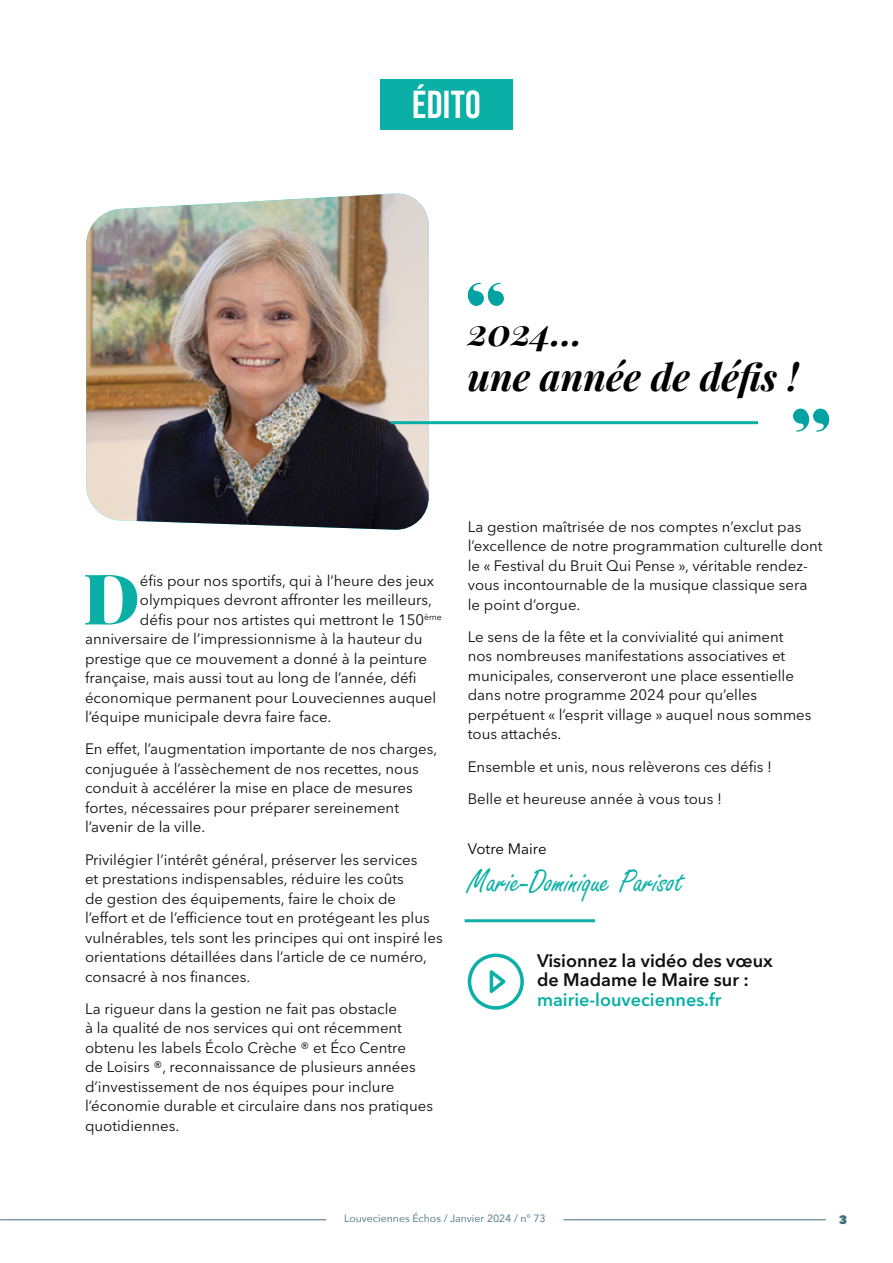
<style>
.page{position:relative;width:893px;height:1263px;background:#fff}
.page>*{position:absolute;margin:0;border:0;box-sizing:border-box;transform-origin:0 0}
.t1{font:900 70.05px "Playfair Display";color:#0ab0a5}
.t2{font:39px "Bebas Neue";letter-spacing:.01em;color:#fff}
.t3{font:italic 700 37.5px/45px "Playfair Display";color:#000}
.t4{font:34.5px "Freestyle Script";color:#0ab0a5}
.t5{font:600 18px/19.5px "Avenir Next LT Pro";color:#0f0f0f}
.t6{font:600 18px "Avenir Next LT Pro";color:#0ab0a5}
.t7{font:15px/19.5px "Avenir Next LT Pro";color:#0f0f0f}
.t8{font:15px "Avenir Next LT Pro";color:#000}
.t9{font:800 12px "Avenir Next";color:#406c7c}
.t10{font:10.5px "Avenir Next";color:#406c7c}
</style>
<div class="page">
<hr style="left:563px;top:1219px;width:263px;height:1px;background:#406c7c">
<hr style="left:0;top:1219px;width:326px;height:1px;background:#406c7c">
<svg style="left:793px;top:409px;width:36px;height:23px"></svg>
<img style="left:86px;top:193px;width:343px;height:337px">
<hr style="left:391px;top:421px;width:367px;height:3px;background:#0ab0a5">
<div style="left:380px;top:79px;width:133px;height:51px;background:#0ab0a5"></div>
<svg style="left:468px;top:283px;width:36px;height:23px"></svg>
<svg style="left:468px;top:953px;width:56px;height:57px"></svg>
<hr style="left:465px;top:919px;width:130px;height:3px;background:#0ab0a5">
<h2 class="t2" style="left:412px;top:83px;width:70px">édito</h2>
<h3 class="t3" style="left:468px;top:308px;width:332px">2024…<br>une année de défis !</h3>
<h1 class="t1" style="left:83px;top:543px;width:58px">D</h1>
<p class="t7" style="left:140px;top:570px;width:296px">éfis pour nos sportifs, qui à l’heure des jeux</p>
<p class="t7" style="left:140px;top:590px;width:294px">olympiques devront affronter les meilleurs,</p>
<p class="t7" style="left:140px;top:609px;width:304px">défis pour nos artistes qui mettront le 150<sup>ème</sup></p>
<p class="t7" style="left:85px;top:629px;width:339px">anniversaire de l’impressionnisme à la hauteur du</p>
<p class="t7" style="left:85px;top:648px;width:343px">prestige que ce mouvement a donné à la peinture</p>
<p class="t7" style="left:85px;top:668px;width:333px">française, mais aussi tout au long de l’année, défi</p>
<p class="t7" style="left:85px;top:687px;width:353px">économique permanent pour Louveciennes auquel</p>
<p class="t7" style="left:85px;top:707px;width:248px">l’équipe municipale devra faire face.</p>
<p class="t7" style="left:85px;top:739px;width:354px">En effet, l’augmentation importante de nos charges, conjuguée à l’assèchement de nos recettes, nous conduit à accélérer la mise en place de mesures fortes, nécessaires pour préparer sereinement l’avenir de la ville.</p>
<p class="t7" style="left:85px;top:849px;width:359px">Privilégier l’intérêt général, préserver les services<br>et prestations indispensables, réduire les coûts<br>de gestion des équipements, faire le choix de<br>l’effort et de l’efficience tout en protégeant les plus vulnérables, tels sont les principes qui ont inspiré les orientations détaillées dans l’article de ce numéro, consacré à nos finances.</p>
<p class="t7" style="left:85px;top:999px;width:350px">La rigueur dans la gestion ne fait pas obstacle<br>à la qualité de nos services qui ont récemment obtenu les labels Écolo Crèche ® et Éco Centre<br>de Loisirs ®, reconnaissance de plusieurs années d’investissement de nos équipes pour inclure l’économie durable et circulaire dans nos pratiques quotidiennes.</p>
<p class="t7" style="left:468px;top:516px;width:356px">La gestion maîtrisée de nos comptes n’exclut pas l’excellence de notre programmation culturelle dont le « Festival du Bruit Qui Pense », véritable rendez&shy;vous incontournable de la musique classique sera le point d’orgue.</p>
<p class="t7" style="left:468px;top:627px;width:345px">Le sens de la fête et la convivialité qui animent nos nombreuses manifestations associatives et municipales, conserveront une place essentielle dans notre programme 2024 pour qu’elles perpétuent « l’esprit village » auquel nous sommes tous attachés.</p>
<p class="t7" style="left:468px;top:750px;width:306px;line-height:32.2px">Ensemble et unis, nous relèverons ces défis !<br>Belle et heureuse année à vous tous !</p>
<p class="t8" style="left:468px;top:840px;width:80px">Votre Maire</p>
<h3 class="t4" style="left:468px;top:862px;width:217px">Marie-Dominique Parisot</h3>
<p class="t5" style="left:537px;top:951px;width:237px">Visionnez la vidéo des vœux de Madame le Maire sur :</p>
<p class="t6" style="left:537px;top:989px;width:186px">mairie-louveciennes.fr</p>
<p class="t10" style="left:344px;top:1210px;width:203px">Louveciennes Échos / Janvier 2024 / n° 73</p>
<p class="t9" style="left:839px;top:1212px;width:10px">3</p>
</div>
